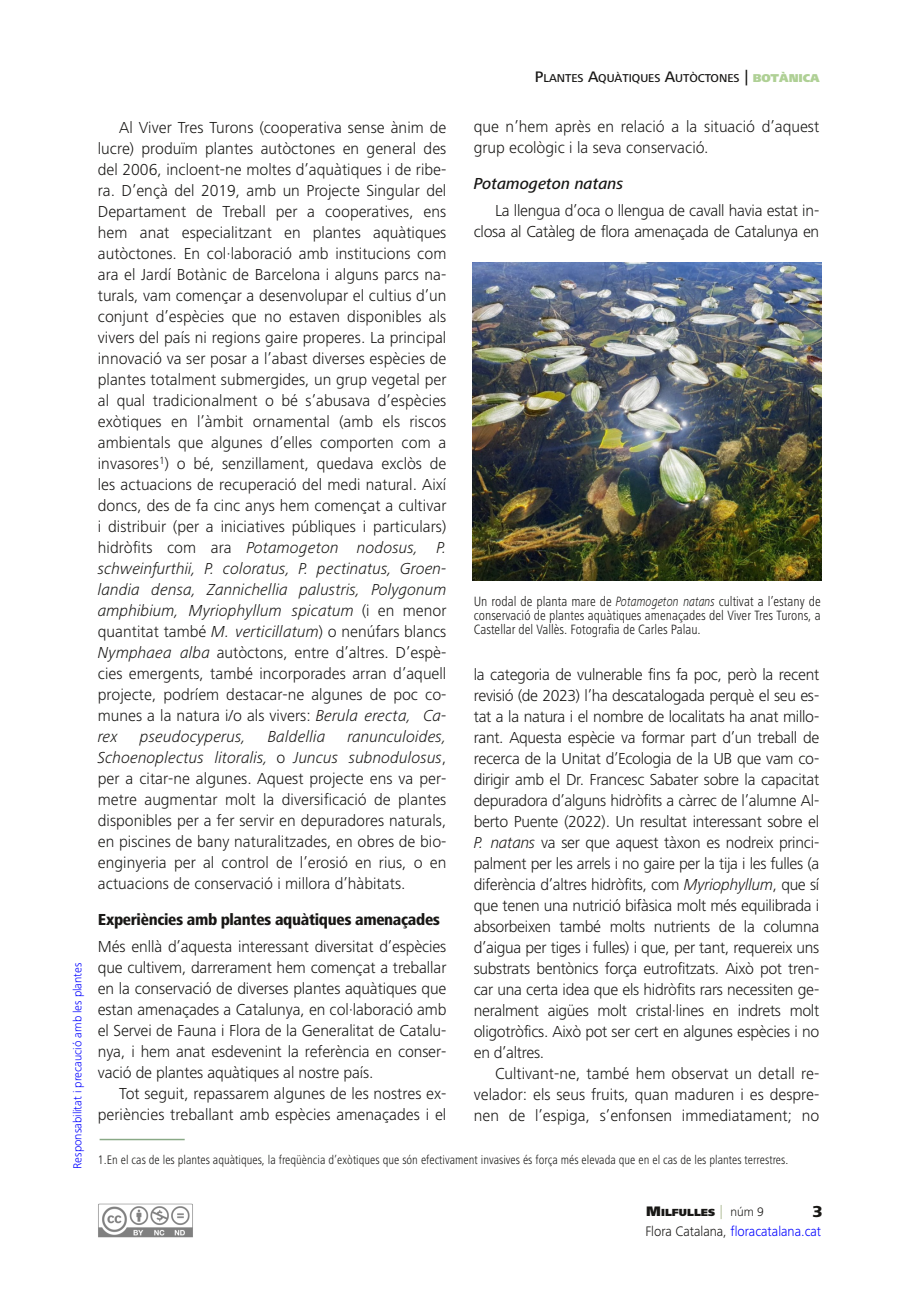
<style>
.page{position:relative;width:919px;height:1289px;background:#fff}
.page>*{position:absolute;margin:0;border:0;box-sizing:border-box;transform-origin:0 0}
.t1{font:300 16.5px/21px "Frutiger Next LT";color:#181715;text-align:justify}
.t2{font:800 condensed 16.5px "Frutiger Next LT";letter-spacing:-.02em;color:#181715}
.t3{font:italic 300 16.5px "Frutiger Next LT";color:#181715}
.t4{font:italic 500 16.5px "Frutiger Next LT";color:#181715}
.t5{font:800 16.5px "Frutiger Next LT";color:#181715}
.t6{font:300 14.25px "Frutiger Next LT";letter-spacing:-.005em;color:#00f;scale:.95 1}
.t7{font:300 condensed 13.95px/14px "Frutiger Next LT";color:#181715;text-align:justify}
.t8{font:300 condensed 12.75px "Frutiger Next LT";color:#181715}
.t9{font:300 12px "Frutiger Next LT";letter-spacing:-.005em;color:#00f}
.t10{font:500 11.85px "Frutiger Next LT";color:#181715}
.t11{font:900 10.65px "Frutiger Next LT";color:#181715}
.s1{font-size:15.75px}
.s2{font-weight:900;color:#afd095}
.s3{font-style:italic}
.s4{font-style:italic;font-stretch:normal}
.s5{font-size:14.25px}
.s6{font-weight:500;font-size:14.25px;color:#c1cbae}
.s7{font-weight:300;font-size:12.75px}
.s8{color:#181715}
</style>
<div class="page">
<img style="left:98px;top:1203px;width:95px;height:35px">
<img style="left:472px;top:263px;width:349px;height:318px">
<hr style="left:100px;top:1138px;width:85px;height:2px;background:#89a986">
<p class="t10" style="left:534px;top:72px;width:286px"><span class="s1">P</span>LANTES <span class="s1">A</span>QUÀTIQUES <span class="s1">A</span>UTÒCTONES <span class="s1">|</span> <span class="s2">BOTÀNICA</span></p>
<p class="t9" style="left:71px;top:1168px;width:208px;rotate:-90deg">Responsabilitat i precaució amb les plantes</p>
<p class="t1" style="left:473px;top:116px;width:347px">que n’hem après en relació a la situació d’aquest grup ecològic i la seva conservació.</p>
<p class="t4" style="left:473px;top:174px;width:151px">Potamogeton natans</p>
<p class="t1" style="left:473px;top:200px;width:347px;text-align:right">La llengua d’oca o llengua de cavall havia estat in&shy;closa al Catàleg de flora amenaçada de Catalunya en</p>
<p class="t1" style="left:98px;top:117px;width:350px;text-indent:21px">Al Viver Tres Turons (cooperativa sense ànim de lucre) produïm plantes autòctones en general des del 2006, incloent-ne moltes d’aquàtiques i de ribe&shy;ra. D’ençà del 2019, amb un Projecte Singular del Departament de Treball per a cooperatives, ens hem anat especialitzant en plantes aquàtiques autòctones. En col·laboració amb institucions com ara el Jardí Botànic de Barcelona i alguns parcs na&shy;turals, vam començar a desenvolupar el cultius d’un conjunt d’espècies que no estaven disponibles als vivers del país ni regions gaire properes. La principal innovació va ser posar a l’abast diverses espècies de plantes totalment submergides, un grup vegetal per al qual tradicionalment o bé s’abusava d’espècies exòtiques en l’àmbit ornamental (amb els riscos ambientals que algunes d’elles comporten com a invasores<sup>1</sup>) o bé, senzillament, quedava exclòs de les actuacions de recuperació del medi natural. Així doncs, des de fa cinc anys hem començat a cultivar i distribuir (per a iniciatives públiques i particulars) hidròfits com ara <span class="s3">Potamogeton nodosus, P. schweinfurthii, P. coloratus, P. pectinatus, Groen&shy;landia densa, Zannichellia palustris, Polygonum amphibium, Myriophyllum spicatum</span> (i en menor quantitat també <span class="s3">M. verticillatum</span>) o nenúfars blancs <span class="s3">Nymphaea alba</span> autòctons, entre d’altres. D’espè&shy;cies emergents, també incorporades arran d’aquell projecte, podríem destacar-ne algunes de poc co&shy;munes a la natura i/o als vivers: <span class="s3">Berula erecta, Ca&shy;rex</span></p>
<p class="t7" style="left:473px;top:594px;width:348px">Un rodal de planta mare de <span class="s4">Potamogeton natans</span> cultivat a l’estany de conservació de plantes aquàtiques amenaçades del Viver Tres Turons, a Castellar del Vallès. Fotografia de Carles Palau.</p>
<p class="t1" style="left:473px;top:664px;width:347px">la categoria de vulnerable fins fa poc, però la recent revisió (de 2023) l’ha descatalogada perquè el seu es&shy;tat a la natura i el nombre de localitats ha anat millo&shy;rant. Aquesta espècie va formar part d’un treball de recerca de la Unitat d’Ecologia de la UB que vam co&shy;dirigir amb el Dr. Francesc Sabater sobre la capacitat depuradora d’alguns hidròfits a càrrec de l’alumne Al&shy;berto Puente (2022). Un resultat interessant sobre el <span class="s3">P. natans</span> va ser que aquest tàxon es nodreix princi&shy;palment per les arrels i no gaire per la tija i les fulles (a diferència d’altres hidròfits, com <span class="s3">Myriophyllum</span>, que sí que tenen una nutrició bifàsica molt més equilibrada i absorbeixen també molts nutrients de la columna d’aigua per tiges i fulles) i que, per tant, requereix uns substrats bentònics força eutrofitzats. Això pot tren&shy;car una certa idea que els hidròfits rars necessiten ge&shy;neralment aigües molt cristal·lines en indrets molt oligotròfics. Això pot ser cert en algunes espècies i no en d’altres.</p>
<p class="t1" style="left:473px;top:1063px;width:347px;text-indent:21px">Cultivant-ne, també hem observat un detall re&shy;velador: els seus fruits, quan maduren i es despre&shy;nen de l’espiga, s’enfonsen immediatament; no</p>
<p class="t1" style="left:98px;top:726px;width:350px;text-indent:249px"><span class="s3">ranunculoides, Schoenoplectus litoralis,</span> o <span class="s3">Juncus subnodulosus</span>, per a citar-ne algunes. Aquest projecte ens va per&shy;metre augmentar molt la diversificació de plantes disponibles per a fer servir en depuradores naturals, en piscines de bany naturalitzades, en obres de bio&shy;enginyeria per al control de l’erosió en rius, o en actuacions de conservació i millora d’hàbitats.</p>
<p class="t2" style="left:98px;top:910px;width:344px">Experiències amb plantes aquàtiques amenaçades</p>
<p class="t1" style="left:98px;top:936px;width:350px">Més enllà d’aquesta interessant diversitat d’espècies que cultivem, darrerament hem començat a treballar en la conservació de diverses plantes aquàtiques que estan amenaçades a Catalunya, en col·laboració amb el Servei de Fauna i Flora de la Generalitat de Catalu&shy;nya, i hem anat esdevenint la referència en conser&shy;vació de plantes aquàtiques al nostre país.</p>
<p class="t1" style="left:98px;top:1083px;width:350px;text-align:right">Tot seguit, repassarem algunes de les nostres ex&shy;periències treballant amb espècies amenaçades i el</p>
<p class="t8" style="left:98px;top:1152px;width:692px">1.En el cas de les plantes aquàtiques, la freqüència d’exòtiques que són efectivament invasives és força més elevada que en el cas de les plantes terrestres.</p>
<p class="t3" style="left:140px;top:727px;width:107px">pseudocyperus,</p>
<p class="t3" style="left:268px;top:727px;width:59px">Baldellia</p>
<p class="t11" style="left:646px;top:1206px;width:119px"><span class="s5">M</span>ILFULLES <span class="s6">|</span> <span class="s7">núm 9</span></p>
<p class="t5" style="left:812px;top:1202px;width:12px">3</p>
<p class="t6" style="left:645px;top:1223px;width:186px"><span class="s8">Flora Catalana,</span> floracatalana.cat</p>
</div>
